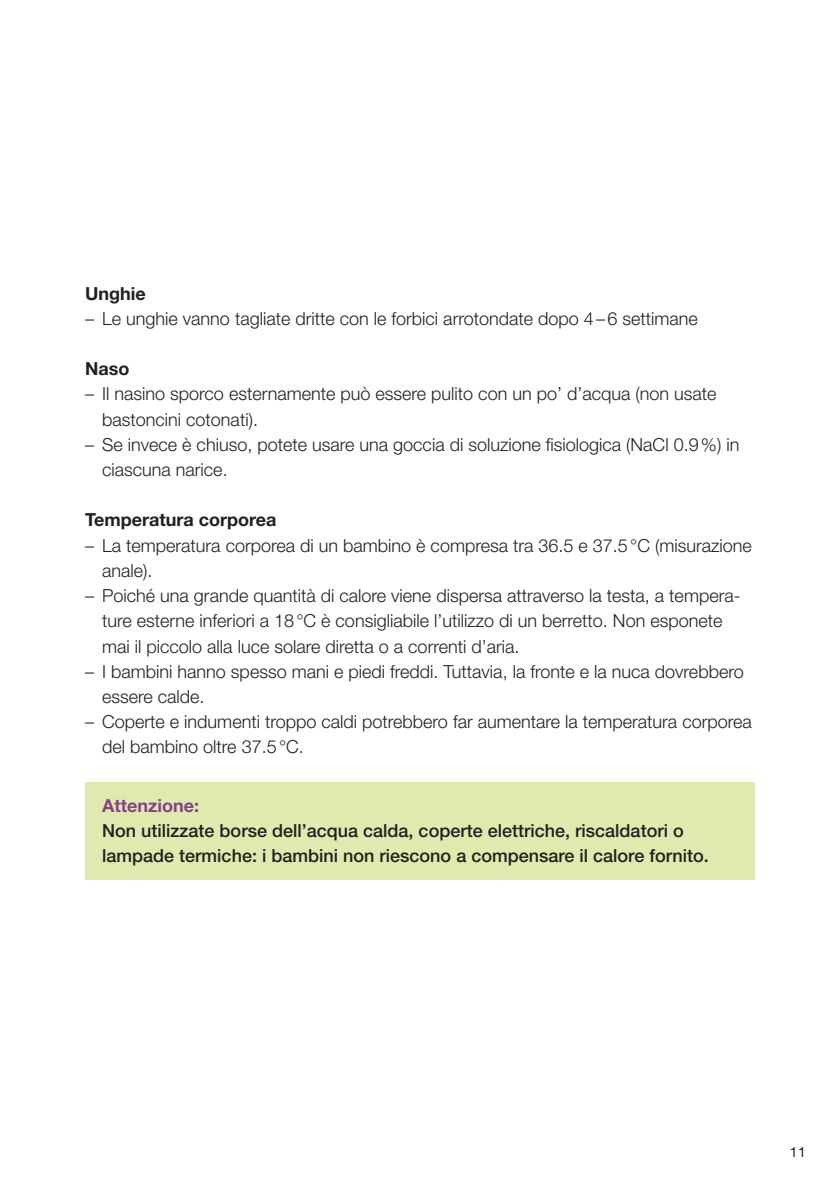
<style>
.page{position:relative;width:840px;height:1191px;background:#fff}
.page>*{position:absolute;margin:0;border:0;box-sizing:border-box;transform-origin:0 0}
.t1{font:300 18px/25.2px "Helvetica Neue LT Std";color:#231f20}
.HN_Std_65_Medium_9_1{font:500 18px/25.2px "Helvetica Neue LT Std";color:#231f20}
.HN_Std_75_Bold_9Pt_1{font:700 18px "Helvetica Neue LT Std";color:#231f20}
.HN_Std_75_Bold_9Pt_1-2{font:700 18px "Helvetica Neue LT Std";color:#864188}
.HN_Std_45_Light_9Pt{font:700 18px "Helvetica Neue LT Std";color:#231f20}
.t2{font:14px "Helvetica Neue LT Std";color:#231f20}
</style>
<div class="page">
<div style="left:85px;top:782px;width:669px;height:97px;background:#e0eaae"></div>
<p class="HN_Std_45_Light_9Pt" style="left:85px;top:282px;width:62px">Unghie</p>
<p class="t1" style="left:85px;top:305px;width:614px">– Le unghie vanno tagliate dritte con le forbici arrotondate dopo 4–6 settimane</p>
<p class="HN_Std_75_Bold_9Pt_1" style="left:85px;top:358px;width:46px">Naso</p>
<p class="t1" style="left:102px;top:381px;width:615px;text-indent:-17px">– Il nasino sporco esternamente può essere pulito con un po’ d’acqua (non usate bastoncini cotonati).</p>
<p class="t1" style="left:102px;top:431px;width:638px;text-indent:-17px">– Se invece è chiuso, potete usare una goccia di soluzione fisiologica (NaCl 0.9%) in ciascuna narice.</p>
<p class="HN_Std_75_Bold_9Pt_1" style="left:85px;top:509px;width:193px">Temperatura corporea</p>
<p class="t1" style="left:102px;top:532px;width:651px;text-indent:-17px">– La temperatura corporea di un bambino è compresa tra 36.5 e 37.5°C (misurazione anale).</p>
<p class="t1" style="left:102px;top:583px;width:639px;text-indent:-17px">– Poiché una grande quantità di calore viene dispersa attraverso la testa, a tempera&shy;ture esterne inferiori a 18°C è consigliabile l’utilizzo di un berretto. Non esponete mai il piccolo alla luce solare diretta o a correnti d’aria.</p>
<p class="t1" style="left:102px;top:658px;width:642px;text-indent:-17px">– I bambini hanno spesso mani e piedi freddi. Tuttavia, la fronte e la nuca dovrebbero essere calde.</p>
<p class="t1" style="left:102px;top:709px;width:650px;text-indent:-17px">– Coperte e indumenti troppo caldi potrebbero far aumentare la temperatura corporea del bambino oltre 37.5°C.</p>
<p class="HN_Std_75_Bold_9Pt_1-2" style="left:102px;top:794px;width:99px">Attenzione:</p>
<p class="HN_Std_65_Medium_9_1" style="left:102px;top:818px;width:607px">Non utilizzate borse dell’acqua calda, coperte elettriche, riscaldatori o lampade termiche: i bambini non riescono a compensare il calore fornito.</p>
<p class="t2" style="left:789px;top:1143px;width:17px">11</p>
</div>
